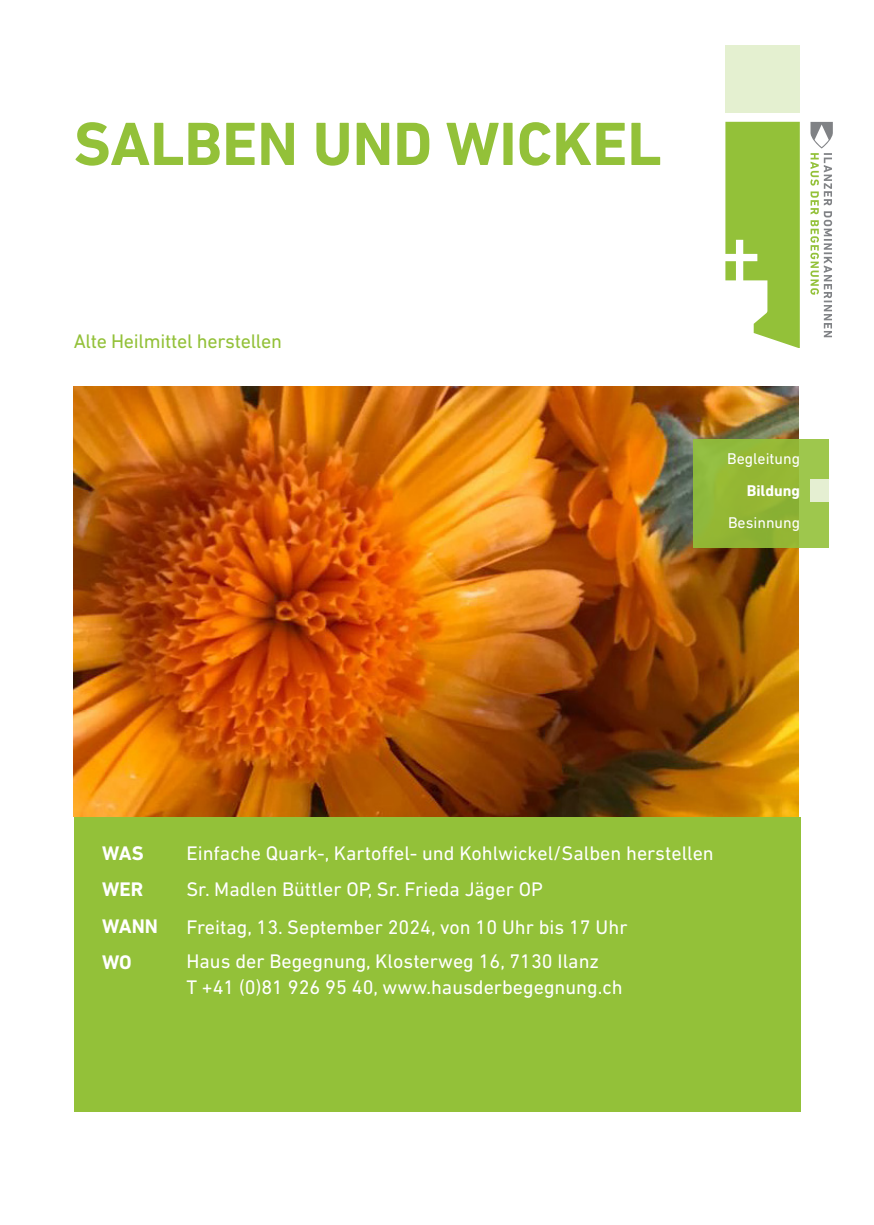
<style>
.page{position:relative;width:874px;height:1225px;background:#fff}
.page>*{position:absolute;margin:0;border:0;box-sizing:border-box;transform-origin:0 0}
.Headline{font:700 62px "DIN Next LT Pro";color:#93c139}
.Fliesstext{font:20px "DIN Next LT Pro";color:#fff}
.Subline{font:20px "DIN Next LT Pro";letter-spacing:-.015em;color:#93c139}
.W-Fragen_plakat{font:700 20px "DIN Next LT Pro";color:#fff}
.t1{font:15.8px "DIN Next LT Pro";color:#fff}
.t2{font:700 15.8px "DIN Next LT Pro";color:#fff}
</style>
<div class="page">
<div style="left:74px;top:816px;width:725px;height:295px;background:#93c139"></div>
<div style="left:725px;top:45px;width:74px;height:68px;background:#e4f0d0"></div>
<svg style="left:725px;top:122px;width:107px;height:226px"></svg>
<img style="left:74px;top:386px;width:724px;height:430px">
<svg style="left:692px;top:439px;width:136px;height:108px;background:#94b93a"></svg>
<div style="left:810px;top:480px;width:18px;height:22px;background:#e5efd2"></div>
<p class="Headline" style="left:74px;top:108px;width:589px">SALBEN UND WICKEL</p>
<p class="Subline" style="left:74px;top:329px;width:209px">Alte Heilmittel herstellen</p>
<p class="t1" style="left:726px;top:450px;width:75px">Begleitung</p>
<p class="t2" style="left:746px;top:481px;width:55px">Bildung</p>
<p class="t1" style="left:727px;top:514px;width:74px">Besinnung</p>
<p class="W-Fragen_plakat" style="left:102px;top:841px;width:43px">WAS</p>
<p class="W-Fragen_plakat" style="left:102px;top:877px;width:43px">WER</p>
<p class="W-Fragen_plakat" style="left:102px;top:914px;width:57px">WANN</p>
<p class="W-Fragen_plakat" style="left:102px;top:950px;width:31px">WO</p>
<p class="Fliesstext" style="left:186px;top:841px;width:528px">Einfache Quark-, Kartoffel- und Kohlwickel/Salben herstellen</p>
<p class="Fliesstext" style="left:186px;top:877px;width:358px">Sr. Madlen Büttler OP, Sr. Frieda Jäger OP</p>
<p class="Fliesstext" style="left:186px;top:915px;width:442px">Freitag, 13. September 2024, von 10 Uhr bis 17 Uhr</p>
<p class="Fliesstext" style="left:186px;top:949px;width:414px">Haus der Begegnung, Klosterweg 16, 7130 Ilanz</p>
<p class="Fliesstext" style="left:186px;top:975px;width:437px">T +41 (0)81 926 95 40, www.hausderbegegnung.ch</p>
</div>
